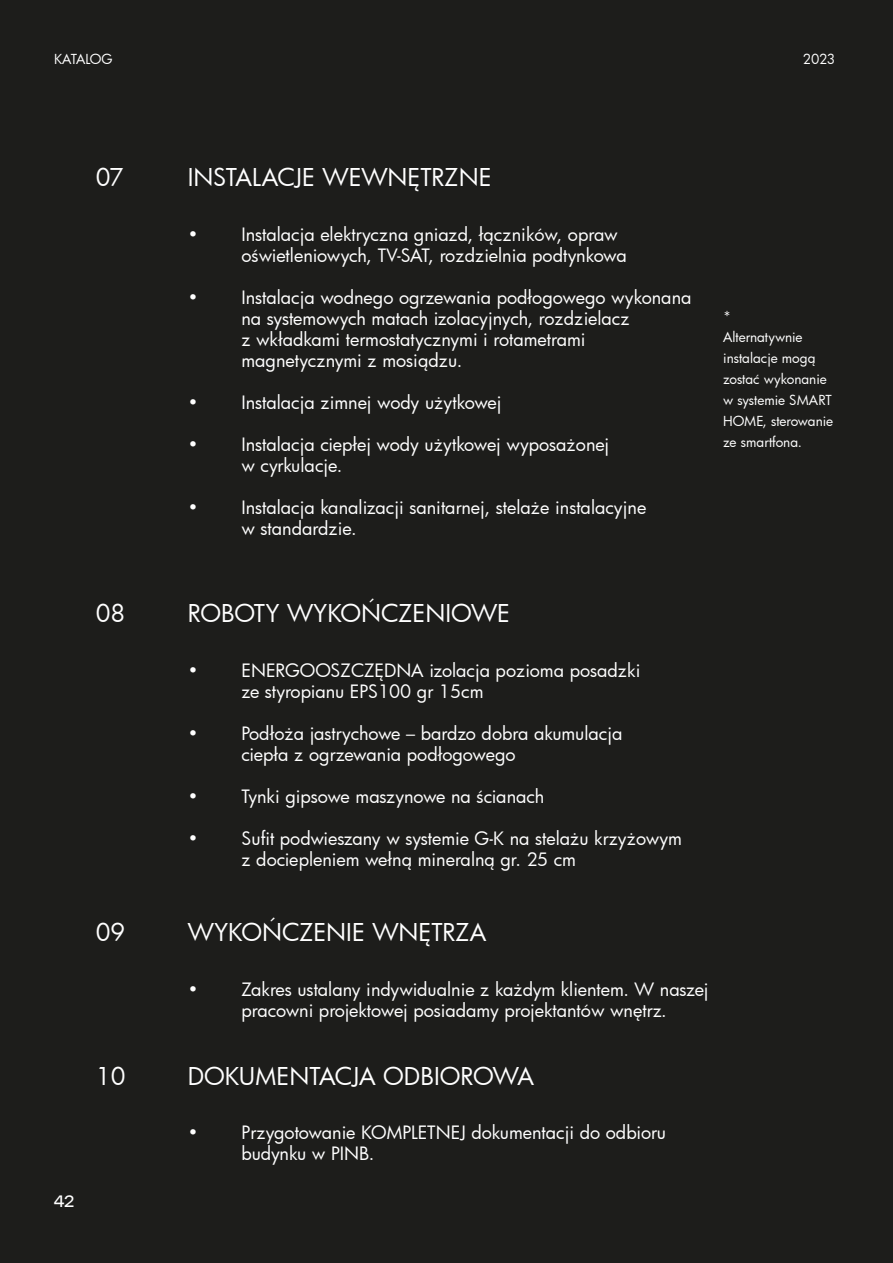
<style>
.page{position:relative;width:893px;height:1263px;background:#1d1d1b}
.page>*{position:absolute;margin:0;border:0;box-sizing:border-box;transform-origin:0 0}
.t1{font:24px "Futura";color:#fff}
.t2{font:18px/21px "Futura";color:#fff}
.t3{font:16.5px "NAMU Pro";color:#fff}
.t4{font:13.5px/21px "Futura";color:#fff}
.t5{font:13.5px "Futura";letter-spacing:-.025em;color:#fff}
</style>
<div class="page">
<p class="t5" style="left:54px;top:50px;width:60px">KATALOG</p>
<p class="t4" style="left:803px;top:49px;width:34px">2023</p>
<h1 class="t1" style="left:96px;top:161px;width:29px">07</h1>
<h1 class="t1" style="left:96px;top:597px;width:31px">08</h1>
<h1 class="t1" style="left:96px;top:916px;width:31px">09</h1>
<h1 class="t1" style="left:96px;top:1059px;width:31px">10</h1>
<p class="t3" style="left:54px;top:1191px;width:22px">42</p>
<h1 class="t1" style="left:188px;top:161px;width:305px">INSTALACJE WEWNĘTRZNE</h1>
<p class="t2" style="left:188px;top:223px;width:12px">•</p>
<p class="t2" style="left:188px;top:286px;width:12px">•</p>
<p class="t2" style="left:188px;top:391px;width:12px">•</p>
<p class="t2" style="left:188px;top:433px;width:12px">•</p>
<p class="t2" style="left:188px;top:496px;width:12px">•</p>
<p class="t2" style="left:241px;top:223px;width:387px">Instalacja elektryczna gniazd, łączników, opraw oświetleniowych, TV-SAT, rozdzielnia podtynkowa</p>
<p class="t2" style="left:241px;top:286px;width:452px">Instalacja wodnego ogrzewania podłogowego wykonana na systemowych matach izolacyjnych, rozdzielacz<br>z wkładkami termostatycznymi i rotametrami magnetycznymi z mosiądzu.</p>
<p class="t2" style="left:241px;top:391px;width:261px">Instalacja zimnej wody użytkowej</p>
<p class="t2" style="left:241px;top:433px;width:369px">Instalacja ciepłej wody użytkowej wyposażonej w cyrkulacje.</p>
<p class="t2" style="left:241px;top:496px;width:406px">Instalacja kanalizacji sanitarnej, stelaże instalacyjne w standardzie.</p>
<p class="t4" style="left:723px;top:306px;width:112px">*<br>Alternatywnie instalacje mogą zostać wykonanie w systemie SMART<br>HOME, sterowanie ze smartfona.</p>
<h1 class="t1" style="left:188px;top:597px;width:324px">ROBOTY WYKOŃCZENIOWE</h1>
<p class="t2" style="left:188px;top:659px;width:12px">•</p>
<p class="t2" style="left:188px;top:722px;width:12px">•</p>
<p class="t2" style="left:188px;top:785px;width:12px">•</p>
<p class="t2" style="left:188px;top:827px;width:12px">•</p>
<p class="t2" style="left:241px;top:659px;width:401px">ENERGOOSZCZĘDNA izolacja pozioma posadzki ze styropianu EPS100 gr 15cm</p>
<p class="t2" style="left:241px;top:722px;width:383px">Podłoża jastrychowe – bardzo dobra akumulacja ciepła z ogrzewania podłogowego</p>
<p class="t2" style="left:241px;top:785px;width:304px">Tynki gipsowe maszynowe na ścianach</p>
<p class="t2" style="left:241px;top:827px;width:442px">Sufit podwieszany w systemie G-K na stelażu krzyżowym z dociepleniem wełną mineralną gr. 25 cm</p>
<h1 class="t1" style="left:188px;top:916px;width:300px">WYKOŃCZENIE WNĘTRZA</h1>
<p class="t2" style="left:188px;top:978px;width:12px">•</p>
<p class="t2" style="left:241px;top:978px;width:469px">Zakres ustalany indywidualnie z każdym klientem. W naszej pracowni projektowej posiadamy projektantów wnętrz.</p>
<h1 class="t1" style="left:188px;top:1059px;width:348px">DOKUMENTACJA ODBIOROWA</h1>
<p class="t2" style="left:188px;top:1122px;width:12px">•</p>
<p class="t2" style="left:241px;top:1122px;width:426px">Przygotowanie KOMPLETNEJ dokumentacji do odbioru budynku w PINB.</p>
</div>
